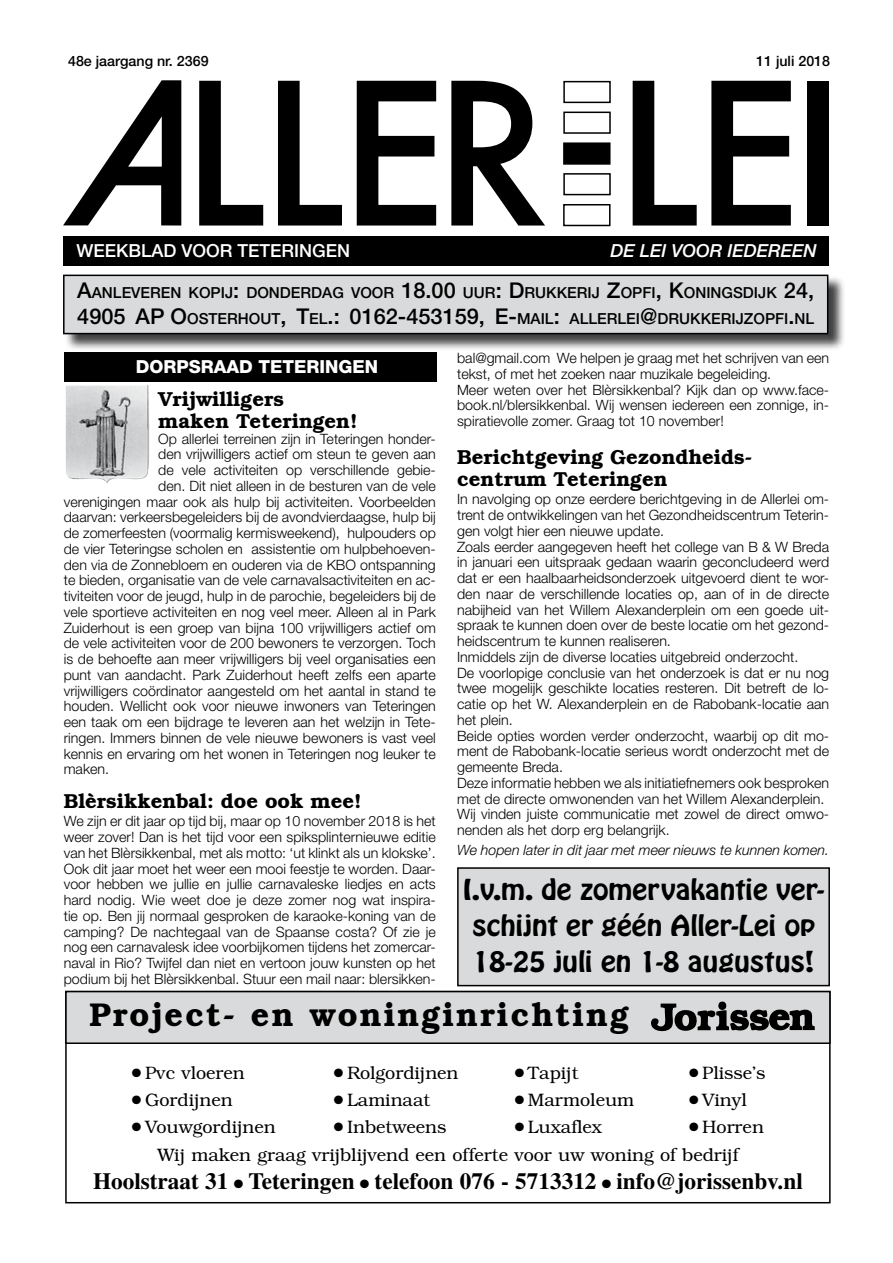
<style>
.page{position:relative;width:893px;height:1263px;background:#fff}
.page>*{position:absolute;margin:0;border:0;box-sizing:border-box;transform-origin:0 0}
.t1{font:600 33px "Bookman";color:#000}
.t2{font:25.5px/36px "Hobo Std";color:#000;text-align:center;scale:1.11 1}
.t3{font:700 23.25px "Times";color:#000}
.t4{font:600 20.25px/21.8px "Bookman";color:#000}
.t5{font:300 18px/27.8px "Bookman";color:#000}
.t6{font:500 18px "Helvetica Neue";color:#fff}
.t7{font:800 18px "Helvetica Neue";color:#fff}
.t8{font:italic 500 18px "Helvetica Neue";color:#fff}
.t9{font:500 15.15px/26.1px "Helvetica Neue";color:#000}
.t10{font:300 14.25px/15.8px "Helvetica Neue";color:#000}
.t11{font:italic 300 14.25px "Helvetica Neue";color:#000}
.t12{font:500 14.25px "Helvetica Neue";color:#000}
.s1{font-size:21.75px}
</style>
<div class="page">
<svg style="left:63px;top:80px;width:118px;height:146px"></svg>
<svg style="left:199px;top:81px;width:64px;height:145px"></svg>
<svg style="left:278px;top:81px;width:64px;height:145px"></svg>
<svg style="left:357px;top:81px;width:79px;height:145px"></svg>
<svg style="left:451px;top:81px;width:94px;height:145px"></svg>
<svg style="left:633px;top:81px;width:64px;height:145px"></svg>
<svg style="left:711px;top:81px;width:80px;height:145px"></svg>
<div style="left:807px;top:81px;width:22px;height:145px;background:#000"></div>
<svg style="left:563px;top:80px;width:48px;height:147px"></svg>
<div style="left:64px;top:236px;width:765px;height:29px;background:#000"></div>
<div style="left:64px;top:275px;width:782px;height:76px;background:#000;opacity:.75"></div>
<div style="left:64px;top:275px;width:764px;height:59px;background:#d9dadb"></div>
<div style="left:63px;top:275px;width:765px;height:59px;border:2px solid #000"></div>
<div style="left:65px;top:352px;width:372px;height:30px;background:#000"></div>
<img style="left:66px;top:385px;width:84px;height:98px">
<div style="left:66px;top:991px;width:764px;height:52px;background:#d9dadb"></div>
<div style="left:65px;top:991px;width:766px;height:53px;border:2px solid #000"></div>
<svg style="left:651px;top:1001px;width:164px;height:31px"></svg>
<div style="left:458px;top:868px;width:371px;height:117px;background:#d9dadb"></div>
<div style="left:457px;top:867px;width:373px;height:119px;border:2px solid #000"></div>
<p class="t12" style="left:68px;top:53px;width:142px">48e jaargang nr. 2369</p>
<p class="t12" style="left:756px;top:53px;width:75px">11 juli 2018</p>
<p class="t6" style="left:77px;top:240px;width:275px">WEEKBLAD VOOR TETERINGEN</p>
<p class="t8" style="left:610px;top:240px;width:208px">DE LEI VOOR IEDEREEN</p>
<p class="t9" style="left:77px;top:279px;width:738px"><span class="s1">A</span>ANLEVEREN KOPIJ<span class="s1">:</span> DONDERDAG VOOR <span class="s1">18.00</span> UUR<span class="s1">: D</span>RUKKERIJ <span class="s1">Z</span>OPFI<span class="s1">, K</span>ONINGSDIJK <span class="s1">24,<br>4905 APO</span>OSTERHOUT<span class="s1">, T</span>EL<span class="s1">.: 0162-453159, E-</span>MAIL<span class="s1">:</span> ALLERLEI<span class="s1">@</span>DRUKKERIJZOPFI<span class="s1">.</span>NL</p>
<p class="t7" style="left:136px;top:356px;width:244px">DORPSRAAD TETERINGEN</p>
<p class="t10" style="left:457px;top:350px;width:374px">bal@gmail.com We helpen je graag met het schrijven van een tekst, of met het zoeken naar muzikale begeleiding.<br>Meer weten over het Blèrsikkenbal? Kijk dan op www.face&shy;book.nl/blersikkenbal. Wij wensen iedereen een zonnige, in&shy;spiratievolle zomer. Graag tot 10 november!</p>
<h3 class="t4" style="left:457px;top:446px;width:296px">Berichtgeving Gezondheids&shy;centrum Teteringen</h3>
<p class="t10" style="left:457px;top:491px;width:374px">In navolging op onze eerdere berichtgeving in de Allerlei om&shy;trent de ontwikkelingen van het Gezondheidscentrum Teterin&shy;gen volgt hier een nieuwe update.<br>Zoals eerder aangegeven heeft het college van B &amp; W Breda in januari een uitspraak gedaan waarin geconcludeerd werd dat er een haalbaarheidsonderzoek uitgevoerd dient te wor&shy;den naar de verschillende locaties op, aan of in de directe nabijheid van het Willem Alexanderplein om een goede uit&shy;spraak te kunnen doen over de beste locatie om het gezond&shy;heidscentrum te kunnen realiseren.<br>Inmiddels zijn de diverse locaties uitgebreid onderzocht.<br>De voorlopige conclusie van het onderzoek is dat er nu nog twee mogelijk geschikte locaties resteren. Dit betreft de lo&shy;catie op het W. Alexanderplein en de Rabobank-locatie aan het plein.<br>Beide opties worden verder onderzocht, waarbij op dit mo&shy;ment de Rabobank-locatie serieus wordt onderzocht met de gemeente Breda.<br>Deze informatie hebben we als initiatiefnemers ook besproken met de directe omwonenden van het Willem Alexanderplein.<br>Wij vinden juiste communicatie met zowel de direct omwo&shy;nenden als het dorp erg belangrijk.</p>
<p class="t11" style="left:457px;top:842px;width:373px">We hopen later in dit jaar met meer nieuws te kunnen komen.</p>
<h3 class="t4" style="left:158px;top:388px;width:201px">Vrijwilligers maken Teteringen!</h3>
<p class="t10" style="left:158px;top:430px;width:279px">Op allerlei terreinen zijn in Teteringen honder-</p>
<p class="t10" style="left:158px;top:446px;width:279px">den vrijwilligers actief om steun te geven aan</p>
<p class="t10" style="left:158px;top:462px;width:279px">de vele activiteiten op verschillende gebie-</p>
<p class="t10" style="left:158px;top:478px;width:279px">den. Dit niet alleen in de besturen van de vele</p>
<p class="t10" style="left:64px;top:493px;width:374px">verenigingen maar ook als hulp bij activiteiten. Voorbeelden</p>
<p class="t10" style="left:64px;top:509px;width:374px">daarvan: verkeersbegeleiders bij de avondvierdaagse, hulp bij</p>
<p class="t10" style="left:64px;top:525px;width:374px">de zomerfeesten (voormalig kermisweekend), hulpouders op</p>
<p class="t10" style="left:64px;top:541px;width:374px">de vier Teteringse scholen en assistentie om hulpbehoeven-</p>
<p class="t10" style="left:64px;top:556px;width:374px">den via de Zonnebloem en ouderen via de KBO ontspanning</p>
<p class="t10" style="left:64px;top:572px;width:373px">te bieden, organisatie van de vele carnavalsactiviteiten en ac-</p>
<p class="t10" style="left:64px;top:588px;width:374px">tiviteiten voor de jeugd, hulp in de parochie, begeleiders bij de</p>
<p class="t10" style="left:64px;top:604px;width:374px">vele sportieve activiteiten en nog veel meer. Alleen al in Park</p>
<p class="t10" style="left:64px;top:619px;width:374px">Zuiderhout is een groep van bijna 100 vrijwilligers actief om</p>
<p class="t10" style="left:64px;top:635px;width:374px">de vele activiteiten voor de 200 bewoners te verzorgen. Toch</p>
<p class="t10" style="left:64px;top:651px;width:373px">is de behoefte aan meer vrijwilligers bij veel organisaties een</p>
<p class="t10" style="left:64px;top:667px;width:374px">punt van aandacht. Park Zuiderhout heeft zelfs een aparte</p>
<p class="t10" style="left:64px;top:682px;width:374px">vrijwilligers coördinator aangesteld om het aantal in stand te</p>
<p class="t10" style="left:64px;top:698px;width:374px">houden. Wellicht ook voor nieuwe inwoners van Teteringen</p>
<p class="t10" style="left:64px;top:714px;width:374px">een taak om een bijdrage te leveren aan het welzijn in Tete-</p>
<p class="t10" style="left:64px;top:730px;width:373px">ringen. Immers binnen de vele nieuwe bewoners is vast veel</p>
<p class="t10" style="left:64px;top:745px;width:373px">kennis en ervaring om het wonen in Teteringen nog leuker te</p>
<p class="t10" style="left:64px;top:761px;width:47px">maken.</p>
<h3 class="t4" style="left:64px;top:790px;width:299px">Blèrsikkenbal: doe ook mee!</h3>
<p class="t10" style="left:64px;top:813px;width:374px;text-align:justify">We zijn er dit jaar op tijd bij, maar op 10 november 2018 is het weer zover! Dan is het tijd voor een spiksplinternieuwe editie van het Blèrsikkenbal, met als motto: ‘ut klinkt als un klokske’.<br>Ook dit jaar moet het weer een mooi feestje te worden. Daar&shy;voor hebben we jullie en jullie carnavaleske liedjes en acts hard nodig. Wie weet doe je deze zomer nog wat inspira&shy;tie op. Ben jij normaal gesproken de karaoke-koning van de camping? De nachtegaal van de Spaanse costa? Of zie je nog een carnavalesk idee voorbijkomen tijdens het zomercar&shy;naval in Rio? Twijfel dan niet en vertoon jouw kunsten op het podium bij het Blèrsikkenbal. Stuur een mail naar: blersikken-</p>
<h2 class="t2" style="left:463px;top:871px;width:327px">I.v.m. de zomervakantie ver&shy;schijnt er géén Aller-Lei op<br>18-25 juli en 1-8 augustus!</h2>
<h1 class="t1" style="left:89px;top:995px;width:541px">Project- en woninginrichting</h1>
<p class="t5" style="left:132px;top:1059px;width:114px">● Pvc vloeren</p>
<p class="t5" style="left:334px;top:1059px;width:126px">● Rolgordijnen</p>
<p class="t5" style="left:515px;top:1059px;width:65px">● Tapijt</p>
<p class="t5" style="left:689px;top:1059px;width:78px">● Plisse’s</p>
<p class="t5" style="left:132px;top:1086px;width:102px">● Gordijnen</p>
<p class="t5" style="left:334px;top:1086px;width:98px">● Laminaat</p>
<p class="t5" style="left:515px;top:1086px;width:121px">● Marmoleum</p>
<p class="t5" style="left:689px;top:1086px;width:59px">● Vinyl</p>
<p class="t5" style="left:132px;top:1113px;width:145px">● Vouwgordijnen</p>
<p class="t5" style="left:334px;top:1113px;width:114px">● Inbetweens</p>
<p class="t5" style="left:515px;top:1113px;width:89px">● Luxaflex</p>
<p class="t5" style="left:157px;top:1113px;width:608px;text-indent:532px">● Horren<br>Wij maken graag vrijblijvend een offerte voor uw woning of bedrijf</p>
<h3 class="t3" style="left:93px;top:1167px;width:711px">Hoolstraat 31 ● Teteringen ● telefoon 076 - 5713312 ● info@jorissenbv.nl</h3>
</div>
